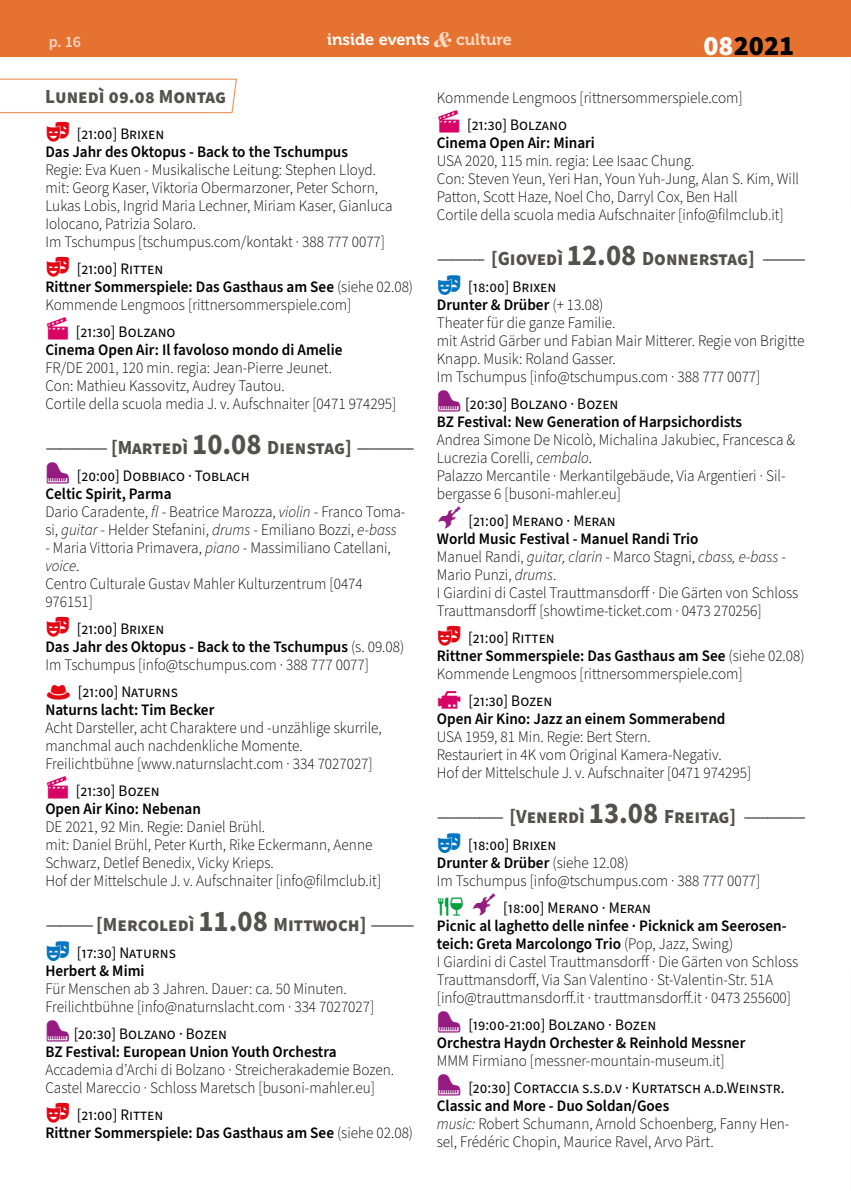
<style>
.page{position:relative;width:851px;height:1191px;background:#fff}
.page>*{position:absolute;margin:0;border:0;box-sizing:border-box;transform-origin:0 0}
.t1{font:900 28px "Source Sans Pro";color:#000}
.t2{font:20px "Source Sans Pro";color:#53514f;scale:1.1 1}
.t3{font:700 20px "Source Sans Pro";color:#53514f;scale:.95 1}
.t4{font:16.4px "Museo 700";color:#fff}
.t5{font:300 16px/18px "Source Sans Pro";color:#000;scale:.95 1}
.t6{font:600 16px/18px "Source Sans Pro";color:#000;scale:.95 1}
.t7{font:16px/18px "Source Sans Pro";color:#000;scale:.95 1}
.t8{font:600 16px "Source Sans Pro";color:#fff}
.s1{font-family:"Surveyor Display";font-weight:700;font-style:italic;font-size:24.4px;color:#fcdcc3}
.s2{color:#fcdcc3}
.s3{color:#fff}
.s4{font-family:"Inside Events Font";font-weight:400;font-size:28px;color:#e30613}
.s5{font-weight:400}
.s6{font-weight:600}
.s7{font-family:"Inside Events Font";font-weight:400;font-size:28px;color:#d70365}
.s8{font-weight:700}
.s9{font-weight:700;font-size:30px}
.s10{font-family:"Inside Events Font";font-weight:400;font-size:28px;color:#951b81}
.s11{font-style:italic}
.s12{font-family:"Inside Events Font";font-size:28px;color:#0075bf}
.s13{font-weight:300}
.s14{font-family:"Inside Events Font";font-weight:400;font-size:28px;color:#0075bf}
.s15{font-family:"Inside Events Font";font-weight:400;font-size:28px;color:#009e3d}
.s16{font-family:"Inside Events Font";font-size:28px;color:#951b81}
</style>
<div class="page">
<div style="left:0;top:0;width:850px;height:57px;background:#e67232"></div>
<hr style="left:850px;top:0;width:1px;height:57px;background:#e67232">
<hr style="left:848px;top:54px;width:2px;height:159px;background:#fff">
<svg style="left:0;top:78px;width:237px;height:36px"></svg>
<p class="t8" style="left:48px;top:31px;width:34px">p. 16</p>
<p class="t4" style="left:327px;top:30px;width:186px">inside events <span class="s1">&amp;</span> <span class="s2">culture</span></p>
<h1 class="t1" style="left:703px;top:26px;width:92px"><span class="s3">08</span>2021</h1>
<p class="t3" style="left:45px;top:83px;width:192px">Lunedì 09.08 Montag</p>
<p class="t6" style="left:45px;top:125px;width:320px"><span class="s4">ď</span> <span class="s5">[21:00] Brixen<br></span>Das Jahr des Oktopus - Back to the Tschumpus</p>
<p class="t5" style="left:45px;top:161px;width:367px">Regie: Eva Kuen - Musikalische Leitung: Stephen Lloyd. mit: Georg Kaser, Viktoria Obermarzoner, Peter Schorn, Lukas Lobis, Ingrid Maria Lechner, Miriam Kaser, Gianluca Iolocano, Patrizia Solaro.<br>Im Tschumpus [tschumpus.com/kontakt · 388 777 0077]</p>
<p class="t5" style="left:45px;top:260px;width:388px"><span class="s4">ď</span> <span class="s5">[21:00] Ritten<br></span><span class="s6">Rittner Sommerspiele: Das Gasthaus am See</span> (siehe 02.08)<br>Kommende Lengmoos [rittnersommerspiele.com]</p>
<p class="t6" style="left:45px;top:323px;width:314px"><span class="s7">Ę</span> <span class="s5">[21:30] Bolzano<br></span>Cinema Open Air: Il favoloso mondo di Amelie</p>
<p class="t5" style="left:45px;top:359px;width:371px">FR/DE 2001, 120 min. regia: Jean-Pierre Jeunet.<br>Con: Mathieu Kassovitz, Audrey Tautou.<br>Cortile della scuola media J. v. Aufschnaiter [0471 974295]</p>
<p class="t2" style="left:45px;top:434px;width:337px">------------- <span class="s8">[Martedì</span> <span class="s9">10.08</span> <span class="s8">Dienstag]</span> ------------</p>
<p class="t5" style="left:45px;top:467px;width:380px"><span class="s10">Ģ</span> <span class="s5">[20:00] Dobbiaco · Toblach<br></span><span class="s6">Celtic Spirit, Parma<br></span>Dario Caradente, <span class="s11">fl</span> - Beatrice Marozza, <span class="s11">violin</span> - Franco Toma&shy;si, <span class="s11">guitar</span> - Helder Stefanini, <span class="s11">drums</span> - Emiliano Bozzi, <span class="s11">e-bass</span></p>
<p class="t5" style="left:45px;top:539px;width:365px">- Maria Vittoria Primavera, <span class="s11">piano</span> - Massimiliano Catellani, <span class="s11">voice</span>.<br>Centro Culturale Gustav Mahler Kulturzentrum [0474<br>976151]</p>
<p class="t5" style="left:45px;top:620px;width:379px"><span class="s4">ď</span> <span class="s5">[21:00] Brixen<br></span><span class="s6">Das Jahr des Oktopus - Back to the Tschumpus</span> (s. 09.08)<br>Im Tschumpus [info@tschumpus.com · 388 777 0077]</p>
<p class="t6" style="left:45px;top:683px;width:179px"><span class="s4">đ</span> <span class="s5">[21:00] Naturns<br></span>Naturns lacht: Tim Becker</p>
<p class="t5" style="left:45px;top:719px;width:356px">Acht Darsteller, acht Charaktere und -unzählige skurrile, manchmal auch nachdenkliche Momente.<br>Freilichtbühne [www.naturnslacht.com · 334 7027027]</p>
<p class="t6" style="left:45px;top:782px;width:165px"><span class="s7">Ę</span> <span class="s5">[21:30] Bozen<br></span>Open Air Kino: Nebenan</p>
<p class="t5" style="left:45px;top:818px;width:355px">DE 2021, 92 Min. Regie: Daniel Brühl.<br>mit: Daniel Brühl, Peter Kurth, Rike Eckermann, Aenne Schwarz, Detlef Benedix, Vicky Krieps.<br>Hof der Mittelschule J. v. Aufschnaiter [info@filmclub.it]</p>
<p class="t2" style="left:45px;top:911px;width:337px">---------- <span class="s8">[Mercoledì</span> <span class="s9">11.08</span> <span class="s8">Mittwoch]</span> ---------</p>
<p class="t7" style="left:45px;top:944px;width:139px"><span class="s12">ľ</span> [17:30] Naturns<br><span class="s6">Herbert &amp; Mimi</span></p>
<p class="t5" style="left:45px;top:980px;width:347px">Für Menschen ab 3 Jahren. Dauer: ca. 50 Minuten.<br>Freilichtbühne [info@naturnslacht.com · 334 7027027]</p>
<p class="t6" style="left:45px;top:1025px;width:308px"><span class="s10">Ģ</span> <span class="s5">[20:30] Bolzano · Bozen<br></span>BZ Festival: European Union Youth Orchestra</p>
<p class="t5" style="left:45px;top:1061px;width:368px">Accademia d’Archi di Bolzano · Streicherakademie Bozen.<br>Castel Mareccio · Schloss Maretsch [busoni-mahler.eu]</p>
<p class="t6" style="left:45px;top:1106px;width:388px"><span class="s4">ď</span> <span class="s5">[21:00] Ritten<br></span>Rittner Sommerspiele: Das Gasthaus am See <span class="s13">(siehe 02.08)</span></p>
<p class="t5" style="left:437px;top:85px;width:323px;line-height:27px">Kommende Lengmoos [rittnersommerspiele.com]<br><span class="s7">Ę</span> <span class="s5">[21:30] Bolzano</span></p>
<p class="t6" style="left:437px;top:134px;width:168px">Cinema Open Air: Minari</p>
<p class="t5" style="left:437px;top:152px;width:383px">USA 2020, 115 min. regia: Lee Isaac Chung.<br>Con: Steven Yeun, Yeri Han, Youn Yuh-Jung, Alan S. Kim, Will Patton, Scott Haze, Noel Cho, Darryl Cox, Ben Hall<br>Cortile della scuola media Aufschnaiter [info@filmclub.it]</p>
<p class="t2" style="left:437px;top:245px;width:337px">---------- <span class="s8">[Giovedì</span> <span class="s9">12.08</span> <span class="s8">Donnerstag]</span> ---------</p>
<p class="t5" style="left:437px;top:278px;width:388px"><span class="s14">ľ</span> <span class="s5">[18:00] Brixen<br></span><span class="s6">Drunter &amp; Drüber</span> (+ 13.08)<br>Theater für die ganze Familie.<br>mit Astrid Gärber und Fabian Mair Mitterer. Regie von Brigitte Knapp. Musik: Roland Gasser.<br>Im Tschumpus [info@tschumpus.com · 388 777 0077]</p>
<p class="t6" style="left:437px;top:395px;width:322px"><span class="s10">Ģ</span> <span class="s5">[20:30] Bolzano · Bozen<br></span>BZ Festival: New Generation of Harpsichordists</p>
<p class="t5" style="left:437px;top:431px;width:378px">Andrea Simone De Nicolò, Michalina Jakubiec, Francesca &amp; Lucrezia Corelli, <span class="s11">cembalo</span>.<br>Palazzo Mercantile · Merkantilgebäude, Via Argentieri · Sil&shy;bergasse 6 [busoni-mahler.eu]</p>
<p class="t5" style="left:437px;top:512px;width:382px"><span class="s10">Į</span> <span class="s5">[21:00] Merano · Meran<br></span><span class="s6">World Music Festival - Manuel Randi Trio<br></span>Manuel Randi, <span class="s11">guitar, clarin</span> - Marco Stagni, <span class="s11">cbass, e-bass</span> - Mario Punzi, <span class="s11">drums</span>.<br>I Giardini di Castel Trauttmansdorff · Die Gärten von Schloss Trauttmansdorff [showtime-ticket.com · 0473 270256]</p>
<p class="t5" style="left:437px;top:629px;width:388px"><span class="s4">ď</span> <span class="s5">[21:00] Ritten<br></span><span class="s6">Rittner Sommerspiele: Das Gasthaus am See</span> (siehe 02.08)<br>Kommende Lengmoos [rittnersommerspiele.com]</p>
<p class="t6" style="left:437px;top:692px;width:305px"><span class="s7">Ě</span> <span class="s5">[21:30] Bozen<br></span>Open Air Kino: Jazz an einem Sommerabend</p>
<p class="t5" style="left:437px;top:728px;width:332px">USA 1959, 81 Min. Regie: Bert Stern.<br>Restauriert in 4K vom Original Kamera-Negativ.<br>Hof der Mittelschule J. v. Aufschnaiter [0471 974295]</p>
<p class="t2" style="left:437px;top:803px;width:337px">-------------- <span class="s8">[Venerdì</span> <span class="s9">13.08</span> <span class="s8">Freitag]</span> -------------</p>
<p class="t5" style="left:437px;top:836px;width:342px"><span class="s14">ľ</span> <span class="s5">[18:00] Brixen<br></span><span class="s6">Drunter &amp; Drüber</span> (siehe 12.08)<br>Im Tschumpus [info@tschumpus.com · 388 777 0077]</p>
<p class="t5" style="left:437px;top:899px;width:382px"><span class="s15">Œ</span> <span class="s10">Į</span> <span class="s5">[18:00] Merano · Meran<br></span><span class="s6">Picnic al laghetto delle ninfee · Picknick am Seerosen&shy;teich: Greta Marcolongo Trio</span> (Pop, Jazz, Swing)<br>I Giardini di Castel Trauttmansdorff · Die Gärten von Schloss Trauttmansdorff, Via San Valentino · St-Valentin-Str. 51A [info@trauttmansdorff.it · trauttmansdorff.it · 0473 255600]</p>
<p class="t6" style="left:437px;top:1016px;width:326px"><span class="s10">Ģ</span> <span class="s5">[19:00-21:00] Bolzano · Bozen<br></span>Orchestra Haydn Orchester &amp; Reinhold Messner</p>
<p class="t7" style="left:437px;top:1048px;width:367px;line-height:27px"><span class="s13">MMM Firmiano [messner-mountain-museum.it]<br></span><span class="s16">Ģ</span> [20:30] Cortaccia s.s.d.v · Kurtatsch a.d.Weinstr.</p>
<p class="t5" style="left:437px;top:1097px;width:372px"><span class="s6">Classic and More - Duo Soldan/Goes<br></span><span class="s11">music:</span> Robert Schumann, Arnold Schoenberg, Fanny Hen&shy;sel, Frédéric Chopin, Maurice Ravel, Arvo Pärt.</p>
</div>
